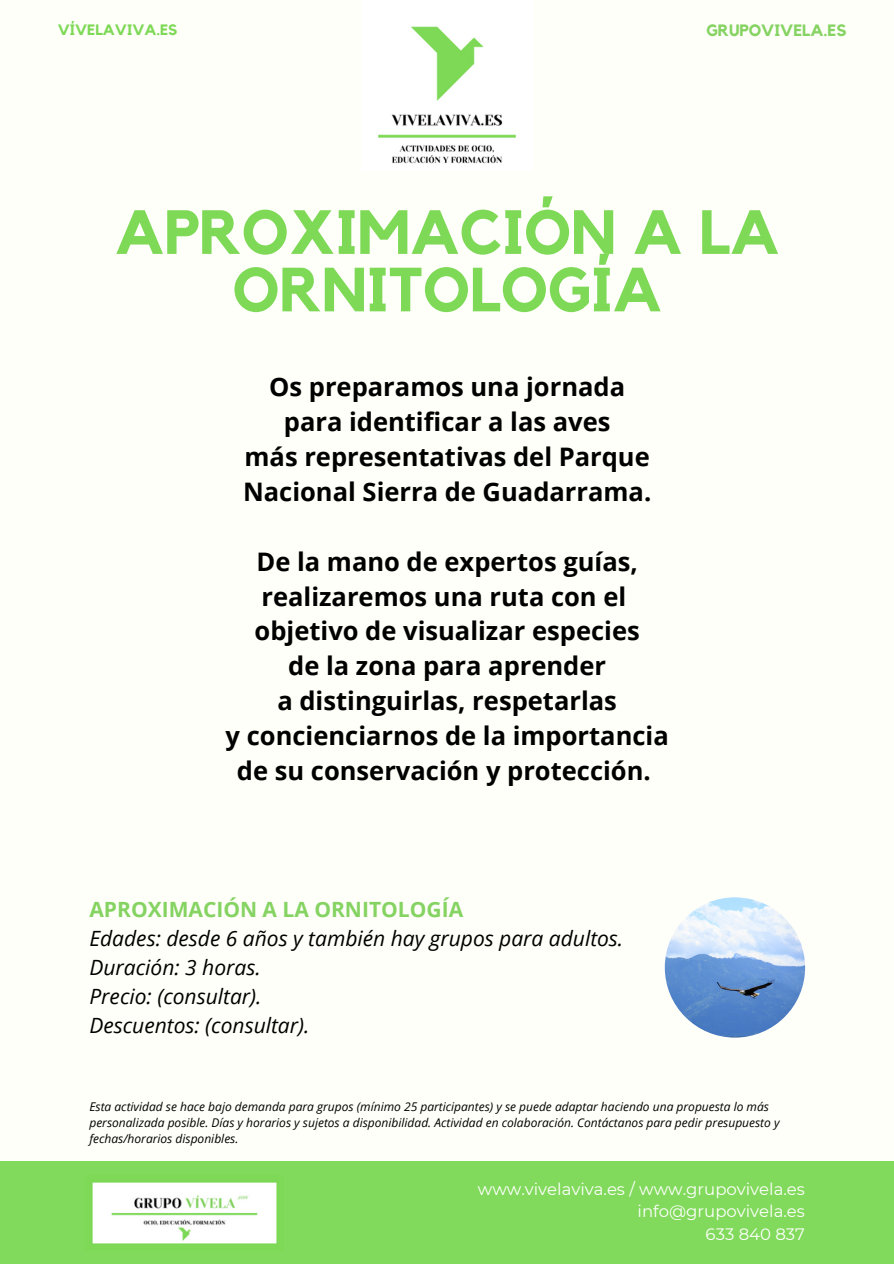
<style>
.page{position:relative;width:894px;height:1264px;background:#fff}
.page>*{position:absolute;margin:0;border:0;box-sizing:border-box;transform-origin:0 0}
.t1{font:700 61.5px/57.4px "Kollektif";color:#7ed957;text-align:center}
.t2{font:700 25.5px "Open Sans";color:#000}
.t3{font:italic 21px "Open Sans";color:#000}
.t4{font:700 21px "Open Sans";color:#85d362}
.t5{font:16.5px "Montserrat";color:#fff}
.t6{font:700 16.35px "Kollektif";color:#85d362}
.t7{font:700 15px "Kollektif";color:#7ed957}
.t8{font:italic 12px/16px "Open Sans";color:#000}
</style>
<div class="page">
<div style="left:0;top:0;width:893px;height:1263px;background:#fffff9"></div>
<div style="left:0;top:1161px;width:893px;height:102px;background:#81da5b"></div>
<img style="left:92px;top:1182px;width:185px;height:62px">
<img style="left:664px;top:897px;width:140px;height:140px;border-radius:50%">
<img style="left:378px;top:26px;width:138px;height:138px">
<p class="t7" style="left:58px;top:23px;width:121px">VÍVELAVIVA.ES</p>
<p class="t6" style="left:706px;top:23px;width:142px">GRUPOVIVELA.ES</p>
<p class="t1" style="left:115px;top:206px;width:665px">APROXIMACIÓN A LA<br>ORNITOLOGÍA</p>
<p class="t2" style="left:269px;top:369px;width:357px">Os preparamos una jornada</p>
<p class="t2" style="left:284px;top:403px;width:328px">para identificar a las aves</p>
<p class="t2" style="left:244px;top:438px;width:406px">más representativas del Parque</p>
<p class="t2" style="left:243px;top:473px;width:409px">Nacional Sierra de Guadarrama.</p>
<p class="t2" style="left:256px;top:543px;width:383px">De la mano de expertos guías,</p>
<p class="t2" style="left:261px;top:578px;width:366px">realizaremos una ruta con el</p>
<p class="t2" style="left:254px;top:613px;width:386px">objetivo de visualizar especies</p>
<p class="t2" style="left:288px;top:648px;width:319px">de la zona para aprender</p>
<p class="t2" style="left:277px;top:683px;width:341px">a distinguirlas, respetarlas</p>
<p class="t2" style="left:225px;top:718px;width:444px">y concienciarnos de la importancia</p>
<p class="t2" style="left:237px;top:753px;width:415px">de su conservación y protección.</p>
<p class="t4" style="left:89px;top:894px;width:375px">APROXIMACIÓN A LA ORNITOLOGÍA</p>
<p class="t3" style="left:89px;top:923px;width:535px">Edades: desde 6 años y también hay grupos para adultos.</p>
<p class="t3" style="left:89px;top:952px;width:173px">Duración: 3 horas.</p>
<p class="t3" style="left:89px;top:981px;width:173px">Precio: (consultar).</p>
<p class="t3" style="left:89px;top:1010px;width:221px">Descuentos: (consultar).</p>
<p class="t8" style="left:89px;top:1097px;width:691px">Esta actividad se hace bajo demanda para grupos (mínimo 25 participantes) y se puede adaptar haciendo una propuesta lo más personalizada posible. Días y horarios y sujetos a disponibilidad. Actividad en colaboración. Contáctanos para pedir presupuesto y fechas/horarios disponibles.</p>
<p class="t5" style="left:477px;top:1178px;width:328px">www.vivelaviva.es / www.grupovivela.es</p>
<p class="t5" style="left:637px;top:1201px;width:169px">info@grupovivela.es</p>
<p class="t5" style="left:705px;top:1223px;width:101px">633 840 837</p>
</div>
